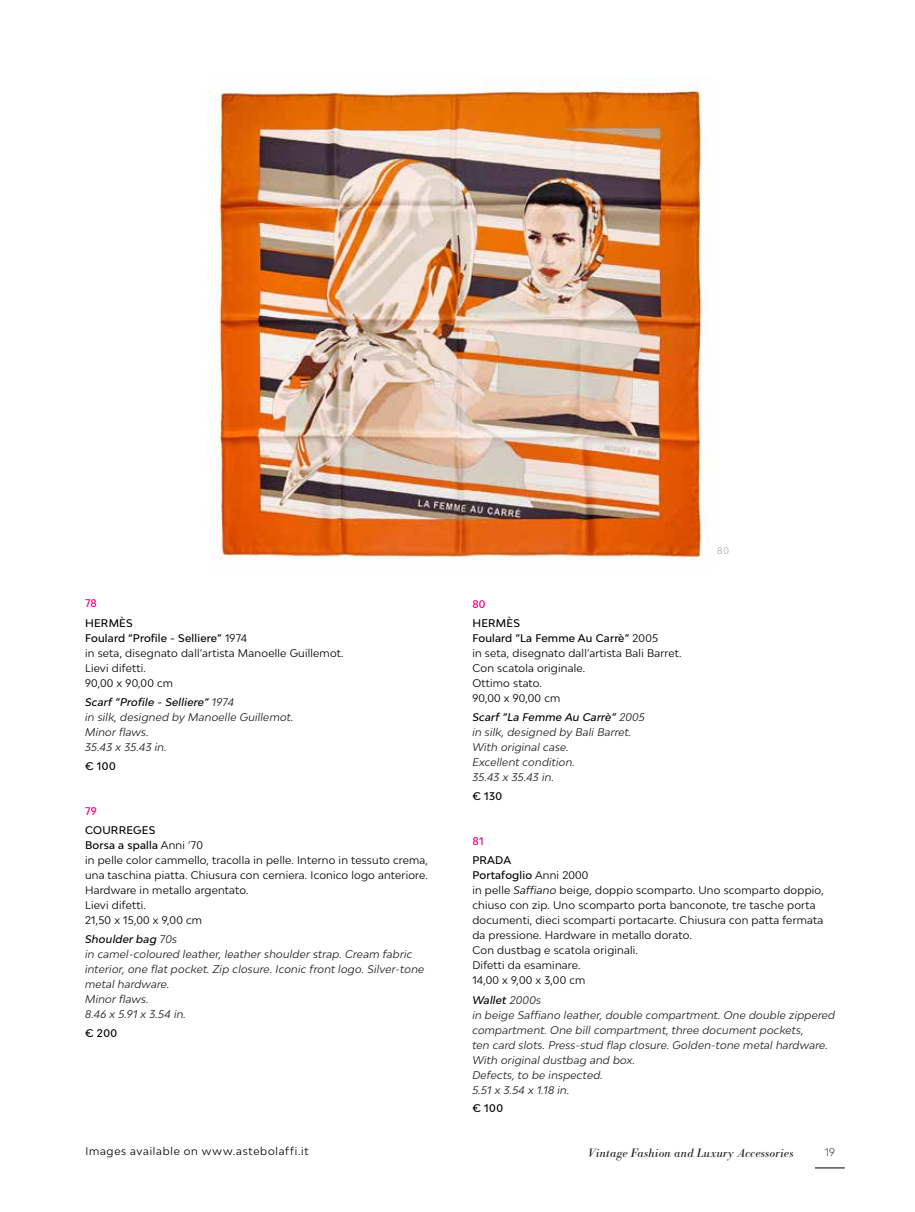
<style>
.page{position:relative;width:915px;height:1212px;background:#fff}
.page>*{position:absolute;margin:0;border:0;box-sizing:border-box;transform-origin:0 0}
.t1{font:italic 12px "Bodoni BE";letter-spacing:.025em;color:#1d1d1b}
.t2{font:10.5px/15px "Bw Modelica";letter-spacing:.02em;color:#000}
.t3{font:italic 10.5px/15px "Bw Modelica";letter-spacing:.02em;color:#1d1d1b}
.t4{font:10.5px "Bw Modelica";letter-spacing:.07em;color:#000}
.t5{font:500 10.5px "Bw Modelica";letter-spacing:.045em;color:#000}
.t6{font:500 10.5px "Bw Modelica";letter-spacing:.02em;color:#e6007d}
.t7{font:300 10.5px "Bw Modelica";color:#1d1d1b}
.t8{font:300 9px "Bw Modelica";color:#878787}
.s1{font-weight:500}
.s2{font-weight:500;color:#000}
.s3{font-style:italic}
</style>
<div class="page">
<hr style="left:814px;top:1167px;width:30px;height:1px;background:#1d1d1b">
<img style="left:216px;top:80px;width:490px;height:480px">
<p class="t6" style="left:85px;top:597px;width:13px">78</p>
<p class="t2" style="left:85px;top:615px;width:260px"><span class="s1">HERMÈS<br>Foulard “Profile - Selliere”</span> 1974<br>in seta, disegnato dall’artista Manoelle Guillemot.<br>Lievi difetti.<br>90,00 x 90,00 cm</p>
<p class="t3" style="left:85px;top:694px;width:210px"><span class="s2">Scarf “Profile - Selliere”</span> 1974<br>in silk, designed by Manoelle Guillemot.<br>Minor flaws.<br>35.43 x 35.43 in.</p>
<p class="t5" style="left:85px;top:759px;width:32px">€ 100</p>
<p class="t6" style="left:85px;top:804px;width:13px">79</p>
<p class="t2" style="left:85px;top:822px;width:344px"><span class="s1">COURREGES<br>Borsa a spalla</span> Anni ‘70<br>in pelle color cammello, tracolla in pelle. Interno in tessuto crema, una taschina piatta. Chiusura con cerniera. Iconico logo anteriore.<br>Hardware in metallo argentato.<br>Lievi difetti.<br>21,50 x 15,00 x 9,00 cm</p>
<p class="t3" style="left:85px;top:932px;width:340px"><span class="s2">Shoulder bag</span> 70s<br>in camel-coloured leather, leather shoulder strap. Cream fabric interior, one flat pocket. Zip closure. Iconic front logo. Silver-tone metal hardware.<br>Minor flaws.<br>8.46 x 5.91 x 3.54 in.</p>
<p class="t5" style="left:85px;top:1026px;width:34px">€ 200</p>
<p class="t8" style="left:717px;top:545px;width:13px">80</p>
<p class="t6" style="left:472px;top:597px;width:15px">80</p>
<p class="t2" style="left:472px;top:615px;width:210px"><span class="s1">HERMÈS<br>Foulard “La Femme Au Carrè”</span> 2005<br>in seta, disegnato dall’artista Bali Barret.<br>Con scatola originale.<br>Ottimo stato.<br>90,00 x 90,00 cm</p>
<p class="t3" style="left:472px;top:709px;width:174px"><span class="s2">Scarf “La Femme Au Carrè”</span> 2005 in silk, designed by Bali Barret.<br>With original case.<br>Excellent condition.<br>35.43 x 35.43 in.</p>
<p class="t5" style="left:472px;top:789px;width:31px">€ 130</p>
<p class="t6" style="left:472px;top:834px;width:13px">81</p>
<p class="t2" style="left:472px;top:852px;width:353px"><span class="s1">PRADA<br>Portafoglio</span> Anni 2000<br>in pelle <span class="s3">Saffiano</span> beige, doppio scomparto. Uno scomparto doppio, chiuso con zip. Uno scomparto porta banconote, tre tasche porta documenti, dieci scomparti portacarte. Chiusura con patta fermata da pressione. Hardware in metallo dorato.<br>Con dustbag e scatola originali.<br>Difetti da esaminare.<br>14,00 x 9,00 x 3,00 cm</p>
<p class="t3" style="left:472px;top:992px;width:364px"><span class="s2">Wallet</span> 2000s<br>in beige Saffiano leather, double compartment. One double zippered compartment. One bill compartment, three document pockets,<br>ten card slots. Press-stud flap closure. Golden-tone metal hardware.<br>With original dustbag and box.<br>Defects, to be inspected.<br>5.51 x 3.54 x 1.18 in.</p>
<p class="t5" style="left:472px;top:1102px;width:32px">€ 100</p>
<p class="t4" style="left:85px;top:1144px;width:224px">Images available on www.astebolaffi.it</p>
<p class="t1" style="left:588px;top:1146px;width:207px">Vintage Fashion and Luxury Accessories</p>
<p class="t7" style="left:824px;top:1146px;width:11px">19</p>
</div>
